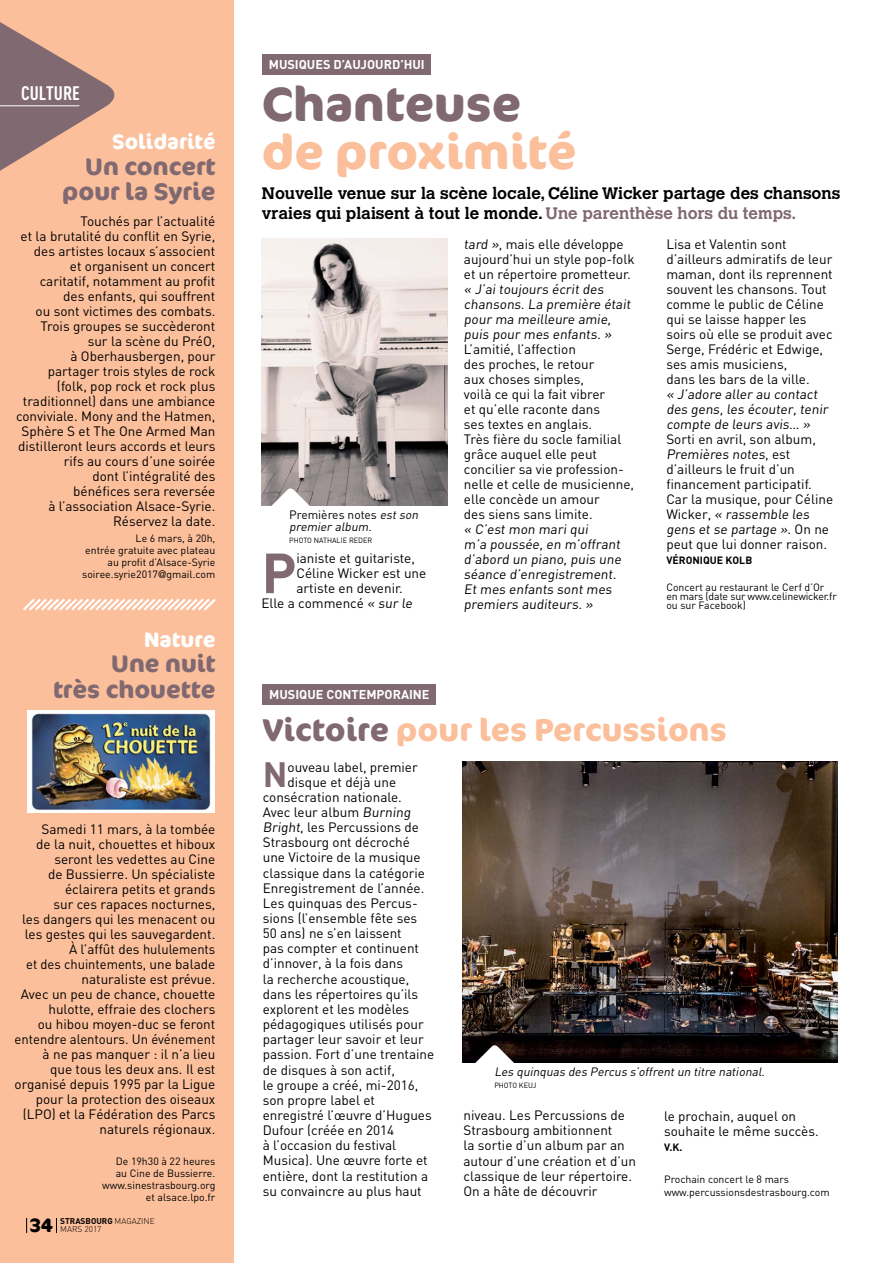
<style>
.page{position:relative;width:893px;height:1263px;background:#fff}
.page>*{position:absolute;margin:0;border:0;box-sizing:border-box;transform-origin:0 0}
.t1{font:700 55.65px "DIN";color:#806970}
.t2{font:700 48px "Cocon OT";color:#fbbf9b}
.t3{font:700 48px "Cocon OT";color:#806970}
.t4{font:700 34.8px "DIN";color:#806970}
.t5{font:700 31.5px "Cocon OT";color:#fbbf9b}
.t6{font:700 24px/25.5px "Cocon OT";color:#806970;text-align:right}
.t7{font:700 21px "Cocon OT";color:#fff}
.t8{font:700 19.35px "DIN Cond";color:#fff}
.t9{font:700 19.35px "Cocon OT";color:#000}
.t10{font:700 16.5px/19.5px "Calvert";color:#000}
.t11{font:13.5px/15px "DIN";color:#000}
.t12{font:700 12.6px "DIN";color:#fff}
.t13{font:italic 12px/12px "DIN";color:#000}
.t14{font:10.5px/12px "DIN";color:#000}
.t15{font:700 10.5px "DIN";color:#000}
.t16{font:700 8.25px "DIN";color:#000}
.t17{font:300 8.25px "DIN";color:#000}
.t18{font:7.5px "DIN";color:#000}
.s1{color:#806970}
.s2{font-family:"Helvetica Neue"}
.s3{font-style:normal}
.s4{font-weight:300}
</style>
<div class="page">
<div style="left:0;top:0;width:233px;height:1263px;background:#fbbf9b"></div>
<svg style="left:0;top:22px;width:115px;height:149px"></svg>
<hr style="left:0;top:105px;width:79px;height:1px;background:#fff">
<svg style="left:26px;top:1218px;width:1px;height:15px"></svg>
<svg style="left:56px;top:1218px;width:1px;height:15px"></svg>
<div style="left:263px;top:54px;width:168px;height:20px;background:#806970"></div>
<div style="left:262px;top:685px;width:174px;height:20px;background:#806970"></div>
<img style="left:463px;top:761px;width:375px;height:301px">
<svg style="left:467px;top:1043px;width:54px;height:20px"></svg>
<svg style="left:23px;top:598px;width:193px;height:13px"></svg>
<img style="left:28px;top:710px;width:186px;height:103px">
<img style="left:261px;top:238px;width:186px;height:267px">
<svg style="left:263px;top:487px;width:54px;height:19px"></svg>
<p class="t12" style="left:269px;top:56px;width:155px">MUSIQUES D’AUJOURD’HUI</p>
<h3 class="t8" style="left:21px;top:82px;width:60px">CULTURE</h3>
<h2 class="t3" style="left:262px;top:75px;width:261px">Chanteuse</h2>
<h2 class="t2" style="left:262px;top:123px;width:316px">de proximité</h2>
<h3 class="t7" style="left:112px;top:129px;width:105px">Solidarité</h3>
<h3 class="t6" style="left:62px;top:154px;width:155px">Un concert pour la Syrie</h3>
<p class="t10" style="left:262px;top:184px;width:580px">Nouvelle venue sur la scène locale, Céline Wicker partage des chansons vraies qui plaisent à tout le monde. <span class="s1">Une parenthèse hors du temps.</span></p>
<p class="t11" style="left:16px;top:213px;width:201px;text-align:right">Touchés par l’actualité<br>et la brutalité du conflit en Syrie, des artistes locaux s’associent<br>et organisent un concert<br>caritatif, notamment au profit des enfants, qui souffrent<br>ou sont victimes des combats.<br>Trois groupes se succèderont<br>sur la scène du PréO,<br>à Oberhausbergen, pour partager trois styles de rock (folk, pop rock et rock plus traditionnel) dans une ambiance conviviale. Mony and the Hatmen,<br>Sphère S et The One Armed Man distilleront leurs accords et leurs rifs au cours d’une soirée<br>dont l’intégralité des<br>bénéfices sera reversée<br>à l’association Alsace-Syrie.<br>Réservez la date.</p>
<p class="t14" style="left:82px;top:532px;width:135px;text-align:right">Le 6 mars, à 20h,<br>entrée gratuite avec plateau au profit d’Alsace-Syrie soiree.syrie2017<span class="s2">@</span>gmail.com</p>
<p class="t11" style="left:464px;top:236px;width:172px">tard », mais elle développe aujourd’hui un style pop-folk et un répertoire prometteur. « J’ai toujours écrit des chansons. La première était pour ma meilleure amie, puis pour mes enfants. »<br>L’amitié, l’affection<br>des proches, le retour<br>aux choses simples,<br>voilà ce qui la fait vibrer<br>et qu’elle raconte dans<br>ses textes en anglais.<br>Très fière du socle familial grâce auquel elle peut concilier sa vie profession&shy;nelle et celle de musicienne, elle concède un amour<br>des siens sans limite.<br>« C’est mon mari qui<br>m’a poussée, en m’offrant d’abord un piano, puis une séance d’enregistrement.<br>Et mes enfants sont mes premiers auditeurs. »</p>
<p class="t11" style="left:666px;top:236px;width:168px">Lisa et Valentin sont d’ailleurs admiratifs de leur maman, dont ils reprennent souvent les chansons. Tout comme le public de Céline qui se laisse happer les soirs où elle se produit avec<br>Serge, Frédéric et Edwige, ses amis musiciens,<br>dans les bars de la ville.<br>« J’adore aller au contact des gens, les écouter, tenir compte de leurs avis… »<br>Sorti en avril, son album,<br>Premières notes, est d’ailleurs le fruit d’un financement participatif.<br>Car la musique, pour Céline<br>Wicker, « rassemble les gens et se partage ». On ne peut que lui donner raison.</p>
<p class="t13" style="left:289px;top:508px;width:133px"><span class="s3">Premières notes</span> estson premier album.</p>
<p class="t18" style="left:289px;top:535px;width:6px">photo</p>
<p class="t18" style="left:314px;top:535px;width:6px">nathalie</p>
<p class="t18" style="left:349px;top:535px;width:6px">reder</p>
<h1 class="t1" style="left:261px;top:537px;width:30px">P</h1>
<p class="t11" style="left:296px;top:550px;width:120px">ianiste et guitariste,</p>
<p class="t15" style="left:666px;top:553px;width:87px">VÉRONIQUE KOLB</p>
<p class="t14" style="left:666px;top:582px;width:172px;line-height:9px">Concert au restaurant le Cerf d’Or en mars (date sur www.celinewicker.fr ou sur Facebook)</p>
<p class="t11" style="left:296px;top:565px;width:131px">Céline Wicker est une</p>
<p class="t11" style="left:296px;top:580px;width:108px">artiste en devenir.</p>
<p class="t11" style="left:261px;top:595px;width:154px">Elle a commencé « sur le</p>
<h3 class="t7" style="left:144px;top:627px;width:73px">Nature</h3>
<h3 class="t6" style="left:53px;top:652px;width:164px">Une nuit<br>très chouette</h3>
<p class="t11" style="left:15px;top:821px;width:202px;text-align:right">Samedi 11 mars, à la tombée<br>de la nuit, chouettes et hiboux seront les vedettes au Cine<br>de Bussierre. Un spécialiste éclairera petits et grands<br>sur ces rapaces nocturnes,<br>les dangers qui les menacent ou les gestes qui les sauvegardent. à l’affût des hululements<br>et des chuintements, une balade naturaliste est prévue.<br>Avec un peu de chance, chouette hulotte, effraie des clochers<br>ou hibou moyen-duc se feront entendre alentours. Un événement à ne pas manquer : il n’a lieu<br>que tous les deux ans. Il est organisé depuis 1995 par la Ligue pour la protection des oiseaux (LPO) et la Fédération des Parcs naturels régionaux.</p>
<p class="t14" style="left:102px;top:1155px;width:115px;text-align:right">De 19h30 à 22 heures au Cine de Bussierre. www.sinestrasbourg.org et alsace.lpo.fr</p>
<p class="t16" style="left:60px;top:1216px;width:96px">STRASBOURG <span class="s4">MAGAZINE</span></p>
<h3 class="t9" style="left:29px;top:1214px;width:25px">34</h3>
<p class="t17" style="left:60px;top:1224px;width:43px">MARS 2017</p>
<p class="t12" style="left:269px;top:686px;width:162px">MUSIQUE CONTEM PORAIN E</p>
<h3 class="t5" style="left:263px;top:711px;width:466px"><span class="s1">Victoire</span> pour les Percussions</h3>
<h3 class="t4" style="left:263px;top:751px;width:26px">N</h3>
<p class="t11" style="left:287px;top:759px;width:132px">ouveau label, premier</p>
<p class="t11" style="left:287px;top:774px;width:110px">disque et déjà une</p>
<p class="t11" style="left:263px;top:789px;width:141px">consécration nationale.</p>
<p class="t11" style="left:263px;top:804px;width:152px">Avec leur album Burning</p>
<p class="t11" style="left:263px;top:819px;width:158px">Bright, les Percussions de</p>
<p class="t11" style="left:263px;top:835px;width:149px">Strasbourg ont décroché</p>
<p class="t11" style="left:263px;top:850px;width:159px">une Victoire de la musique</p>
<p class="t11" style="left:263px;top:865px;width:164px">classique dans la catégorie</p>
<p class="t11" style="left:263px;top:880px;width:163px">Enregistrement de l’année.</p>
<p class="t11" style="left:263px;top:895px;width:156px">Les quinquas des Percus-</p>
<p class="t11" style="left:263px;top:910px;width:156px">sions (l’ensemble fête ses</p>
<p class="t11" style="left:263px;top:925px;width:140px">50 ans) ne s’en laissent</p>
<p class="t11" style="left:263px;top:941px;width:158px">pas compter et continuent</p>
<p class="t11" style="left:263px;top:956px;width:142px">d’innover, à la fois dans</p>
<p class="t11" style="left:263px;top:971px;width:148px">la recherche acoustique,</p>
<p class="t11" style="left:263px;top:986px;width:157px">dans les répertoires qu’ils</p>
<p class="t11" style="left:263px;top:1001px;width:148px">explorent et les modèles</p>
<p class="t11" style="left:263px;top:1016px;width:162px">pédagogiques utilisés pour</p>
<p class="t11" style="left:263px;top:1031px;width:163px">partager leur savoir et leur</p>
<p class="t11" style="left:263px;top:1047px;width:173px">passion. Fort d’une trentaine</p>
<p class="t11" style="left:263px;top:1062px;width:134px">de disques à son actif,</p>
<p class="t11" style="left:263px;top:1077px;width:157px">le groupe a créé, mi-2016,</p>
<p class="t11" style="left:263px;top:1092px;width:114px">son propre label et</p>
<p class="t11" style="left:263px;top:1107px;width:171px">enregistré l’œuvre d’Hugues</p>
<p class="t11" style="left:263px;top:1122px;width:133px">Dufour (créée en 2014</p>
<p class="t11" style="left:263px;top:1138px;width:135px">à l’occasion du festival</p>
<p class="t11" style="left:263px;top:1153px;width:166px">Musica). Une œuvre forte et</p>
<p class="t11" style="left:263px;top:1168px;width:167px">entière, dont la restitution a</p>
<p class="t11" style="left:263px;top:1183px;width:160px">su convaincre au plus haut</p>
<p class="t13" style="left:494px;top:1065px;width:275px">Les quinquas des Percus s’offrentun titre national.</p>
<p class="t18" style="left:494px;top:1080px;width:6px">photo</p>
<p class="t18" style="left:519px;top:1080px;width:10px">Keuj</p>
<p class="t11" style="left:463px;top:1107px;width:174px">niveau. Les Percussions de<br>Strasbourg ambitionnent<br>la sortie d’un album par an autour d’une création et d’un classique de leur répertoire.<br>On a hâte de découvrir</p>
<p class="t11" style="left:664px;top:1108px;width:156px">le prochain, auquel on souhaite le même succès.</p>
<p class="t15" style="left:664px;top:1140px;width:20px">V.K.</p>
<p class="t14" style="left:664px;top:1173px;width:167px;line-height:12.8px">Prochain concert le 8 mars www.percussionsdestrasbourg.com</p>
</div>
